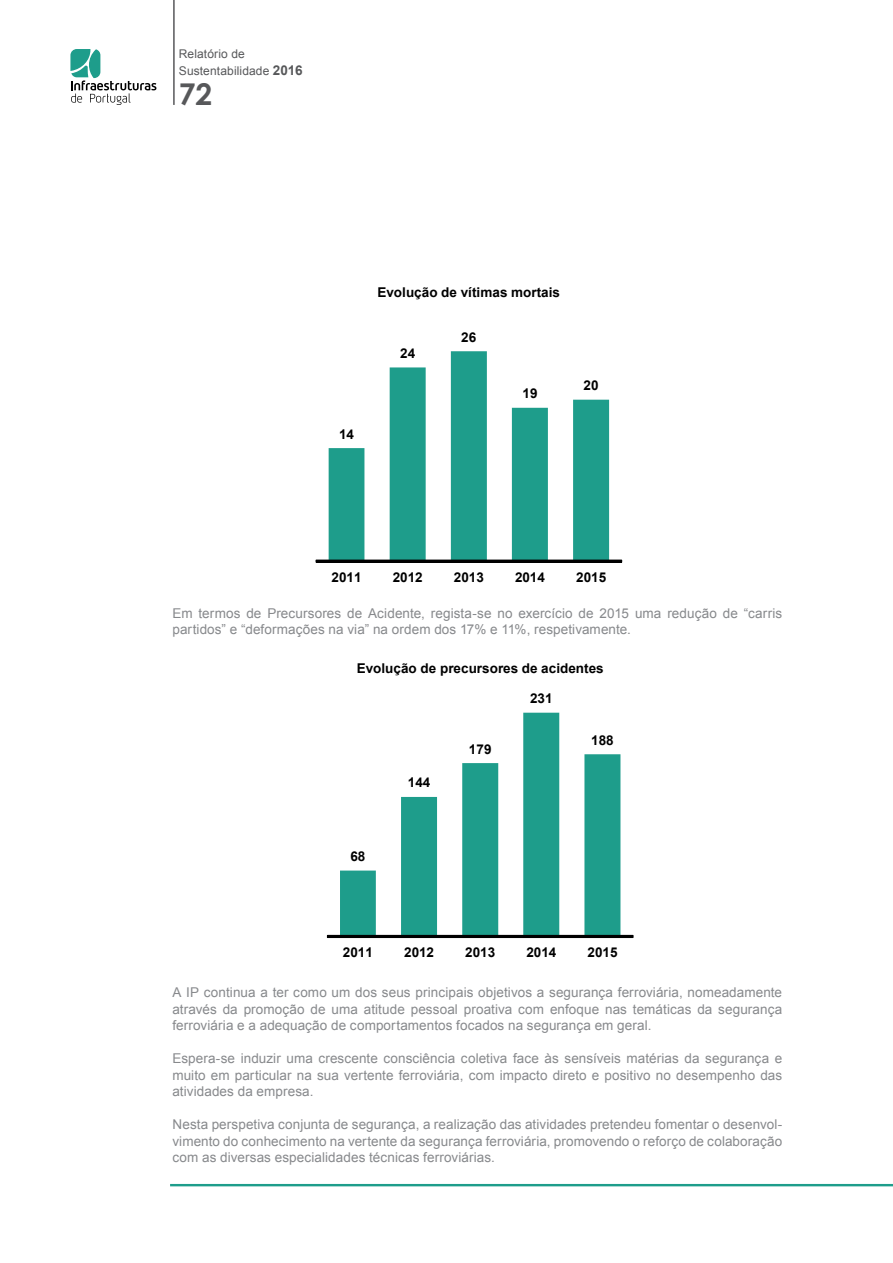
<style>
.page{position:relative;width:893px;height:1263px;background:#fff}
.page>*{position:absolute;margin:0;border:0;box-sizing:border-box;transform-origin:0 0}
.t1{font:700 30px "Century Gothic";color:#57585a}
.Texto{font:13.5px/16.5px "Arial";letter-spacing:.005em;color:#87898c;text-align:justify}
.t2{font:700 13.5px "Arial";letter-spacing:.005em;color:#000}
.t3{font:12px/16.2px "Arial";letter-spacing:.01em;color:#57585a}
.s1{font-weight:700;font-size:13.5px}
</style>
<div class="page">
<hr style="left:173px;top:0;width:2px;height:105px;background:#57585a">
<svg style="left:70px;top:49px;width:86px;height:56px"></svg>
<hr style="left:170px;top:1184px;width:723px;height:2px;background:#1e9d8b">
<svg style="left:326px;top:712px;width:308px;height:227px"></svg>
<svg style="left:329px;top:351px;width:280px;height:209px"></svg>
<div style="left:316px;top:560px;width:306px;height:2px;border:1px solid #000"></div>
<p class="t3" style="left:179px;top:46px;width:125px">Relatório de<br>Sustentabilidade <span class="s1">2016</span></p>
<h1 class="t1" style="left:179px;top:71px;width:35px">72</h1>
<p class="t2" style="left:378px;top:284px;width:184px">Evolução de vítimas mortais</p>
<p class="t2" style="left:339px;top:425px;width:17px">14</p>
<p class="t2" style="left:400px;top:344px;width:17px">24</p>
<p class="t2" style="left:461px;top:328px;width:17px">26</p>
<p class="t2" style="left:522px;top:384px;width:17px">19</p>
<p class="t2" style="left:584px;top:376px;width:17px">20</p>
<p class="t2" style="left:332px;top:568px;width:32px">2011</p>
<p class="t2" style="left:393px;top:568px;width:32px">2012</p>
<p class="t2" style="left:454px;top:568px;width:32px">2013</p>
<p class="t2" style="left:515px;top:568px;width:32px">2014</p>
<p class="t2" style="left:576px;top:568px;width:32px">2015</p>
<p class="Texto" style="left:172px;top:605px;width:611px">Em termos de Precursores de Acidente, regista-se no exercício de 2015 uma redução de “carris partidos” e “deformações na via” na ordem dos 17% e 11%, respetivamente.</p>
<p class="t2" style="left:357px;top:659px;width:249px">Evolução de precursores de acidentes</p>
<p class="t2" style="left:350px;top:847px;width:17px">68</p>
<p class="t2" style="left:408px;top:774px;width:24px">144</p>
<p class="t2" style="left:469px;top:740px;width:24px">179</p>
<p class="t2" style="left:530px;top:689px;width:24px">231</p>
<p class="t2" style="left:591px;top:731px;width:24px">188</p>
<p class="t2" style="left:343px;top:943px;width:32px">2011</p>
<p class="t2" style="left:404px;top:943px;width:32px">2012</p>
<p class="t2" style="left:465px;top:943px;width:32px">2013</p>
<p class="t2" style="left:526px;top:943px;width:32px">2014</p>
<p class="t2" style="left:587px;top:943px;width:32px">2015</p>
<p class="Texto" style="left:172px;top:984px;width:611px">A IP continua a ter como um dos seus principais objetivos a segurança ferroviária, nomeadamente através da promoção de uma atitude pessoal proativa com enfoque nas temáticas da segurança ferroviária e a adequação de comportamentos focados na segurança em geral.</p>
<p class="Texto" style="left:172px;top:1050px;width:611px">Espera-se induzir uma crescente consciência coletiva face às sensíveis matérias da segurança e muito em particular na sua vertente ferroviária, com impacto direto e positivo no desempenho das atividades da empresa.</p>
<p class="Texto" style="left:172px;top:1116px;width:611px">Nesta perspetiva conjunta de segurança, a realização das atividades pretendeu fomentar o desenvol&shy;vimento do conhecimento na vertente da segurança ferroviária, promovendo o reforço de colaboração com as diversas especialidades técnicas ferroviárias.</p>
</div>
